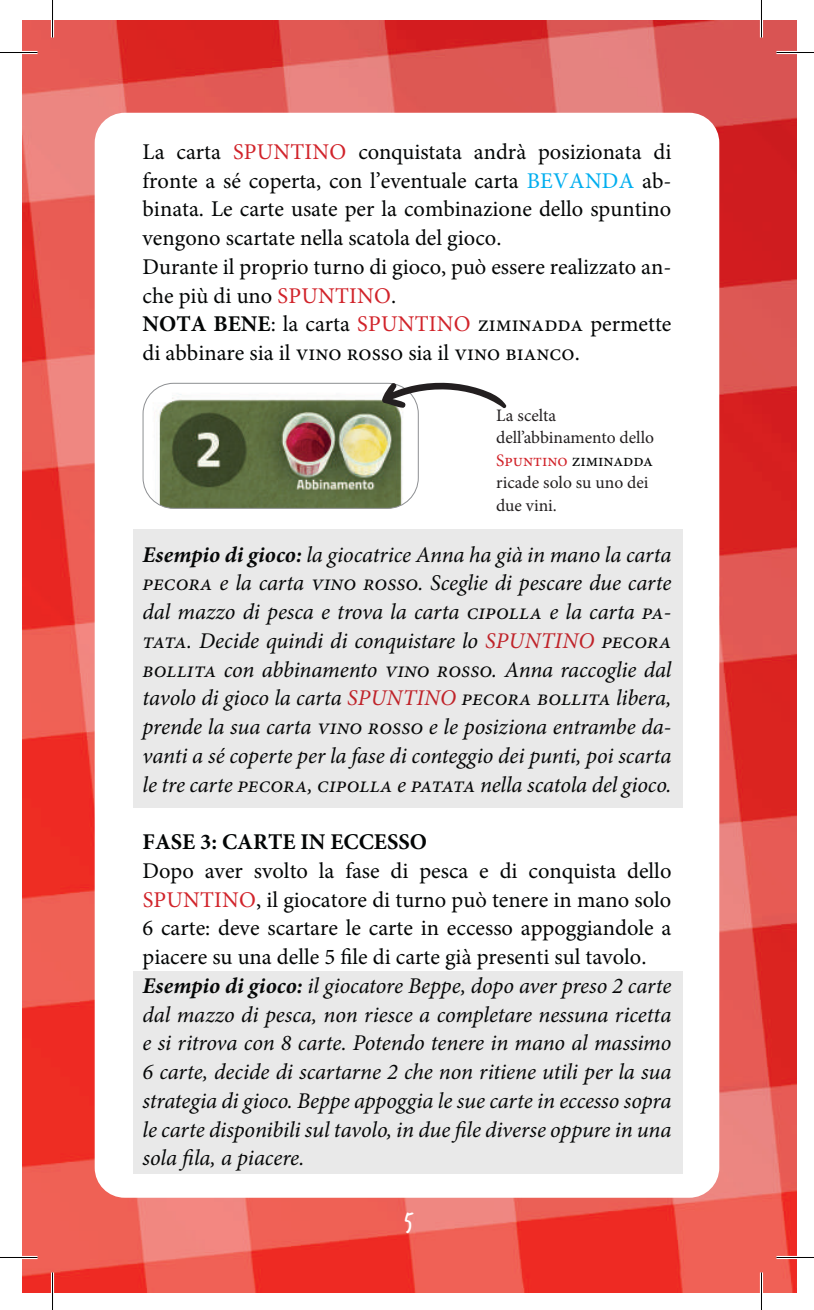
<style>
.page{position:relative;width:814px;height:1310px;background:#fff}
.page>*{position:absolute;margin:0;border:0;box-sizing:border-box;transform-origin:0 0}
.t1{font:25px "Trash Hand";color:#fff}
.t2{font:italic 22.5px/28.8px "Minion Pro";color:#030505;text-align:justify}
.t3{font:22.5px/28.8px "Minion Pro";color:#030505}
.t4{font:700 22.5px "Minion Pro";color:#030505}
.t5{font:17.5px/22.5px "Minion Pro";color:#231f20}
.s1{color:#d1232a}
.s2{color:#00aeef}
.s3{font-weight:700}
.s4{color:#030505}
.s5{font-style:normal}
.s6{font-style:normal;color:#d1232a}
</style>
<div class="page">
<img style="left:22px;top:21px;width:775px;height:1272px">
<div style="left:95px;top:113px;width:624px;height:1085px;background:#fff;border-radius:30px"></div>
<div style="left:133px;top:529px;width:549px;height:279px;background:#e9e9e9"></div>
<div style="left:133px;top:971px;width:549px;height:203px;background:#e9e9e9"></div>
<img style="left:143px;top:383px;width:274px;height:125px">
<div style="left:143px;top:383px;width:276px;height:126px;border:1px solid #8d8f92;border-radius:31px"></div>
<svg style="left:382px;top:382px;width:125px;height:27px"></svg>
<hr style="left:0;top:51px;width:38px;height:3px;background:#fff">
<hr style="left:776px;top:51px;width:38px;height:3px;background:#fff">
<hr style="left:0;top:1256px;width:38px;height:3px;background:#fff">
<hr style="left:776px;top:1256px;width:38px;height:3px;background:#fff">
<hr style="left:51px;top:0;width:3px;height:38px;background:#fff">
<hr style="left:51px;top:1272px;width:3px;height:38px;background:#fff">
<hr style="left:760px;top:0;width:3px;height:38px;background:#fff">
<hr style="left:760px;top:1272px;width:3px;height:38px;background:#fff">
<hr style="left:0;top:52px;width:38px;height:1px;background:#000">
<hr style="left:776px;top:52px;width:38px;height:1px;background:#000">
<hr style="left:0;top:1257px;width:38px;height:1px;background:#000">
<hr style="left:776px;top:1257px;width:38px;height:1px;background:#000">
<hr style="left:52px;top:0;width:1px;height:38px;background:#000">
<hr style="left:52px;top:1272px;width:1px;height:38px;background:#000">
<hr style="left:761px;top:0;width:1px;height:38px;background:#000">
<hr style="left:761px;top:1272px;width:1px;height:38px;background:#000">
<p class="t3" style="left:142px;top:137px;width:530px">La carta <span class="s1">SPUNTINO</span> conquistata andrà posizionata di fronte a sé coperta, con l’eventuale carta <span class="s2">BEVANDA</span> ab&shy;binata. Le carte usate per la combinazione dello spuntino vengono scartate nella scatola del gioco.<br>Durante il proprio turno di gioco, può essere realizzato an&shy;che più di uno <span class="s1">SPUNTINO</span>.<br><span class="s3">NOTA BENE</span>: la carta <span class="s1">SPUNTINO</span> ziminadda permette di abbinare sia il vino rosso sia il vino bianco.</p>
<p class="t5" style="left:496px;top:404px;width:159px">La scelta dell’abbinamento dello<br><span class="s1">Spuntino</span> <span class="s4">ziminadda </span>ricade solo su uno dei due vini.</p>
<p class="t2" style="left:142px;top:540px;width:530px"><span class="s3">Esempio di gioco:</span> la giocatrice Anna ha già in mano la carta pecora e la carta vino rosso. Sceglie di pescare due carte dal mazzo di pesca e trova la carta cipolla e la carta pa&shy;tata. Decide quindi di conquistare lo <span class="s1">SPUNTINO</span> pecora bollita con abbinamento vino rosso. Anna raccoglie dal tavolo di gioco la carta <span class="s1">SPUNTINO</span> pecora bollita libera, prende la sua carta vino rosso e le posiziona entrambe da&shy;vanti a sé coperte per la fase di conteggio dei punti, poi scarta le tre carte pecora, cipolla e patata nella scatola del gioco.</p>
<p class="t4" style="left:142px;top:826px;width:286px">FASE 3: CARTE IN ECCESSO</p>
<p class="t2" style="left:142px;top:856px;width:530px;text-align:left"><span class="s5">Dopo aver svolto la fase di pesca e di conquista dello </span><span class="s6">SPUNTINO</span><span class="s5">, il giocatore di turno può tenere in mano solo 6 carte: deve scartare le carte in eccesso appoggiandole a piacere su una delle 5 file di carte già presenti sul tavolo.<br></span><span class="s3">Esempio di gioco:</span> il giocatore Beppe, dopo aver preso 2 carte dal mazzo di pesca, non riesce a completare nessuna ricetta e si ritrova con 8 carte. Potendo tenere in mano al massimo 6 carte, decide di scartarne 2 che non ritiene utili per la sua strategia di gioco. Beppe appoggia le sue carte in eccesso sopra le carte disponibili sul tavolo, in due file diverse oppure in una sola fila, a piacere.</p>
<p class="t1" style="left:404px;top:1208px;width:10px">5</p>
</div>
